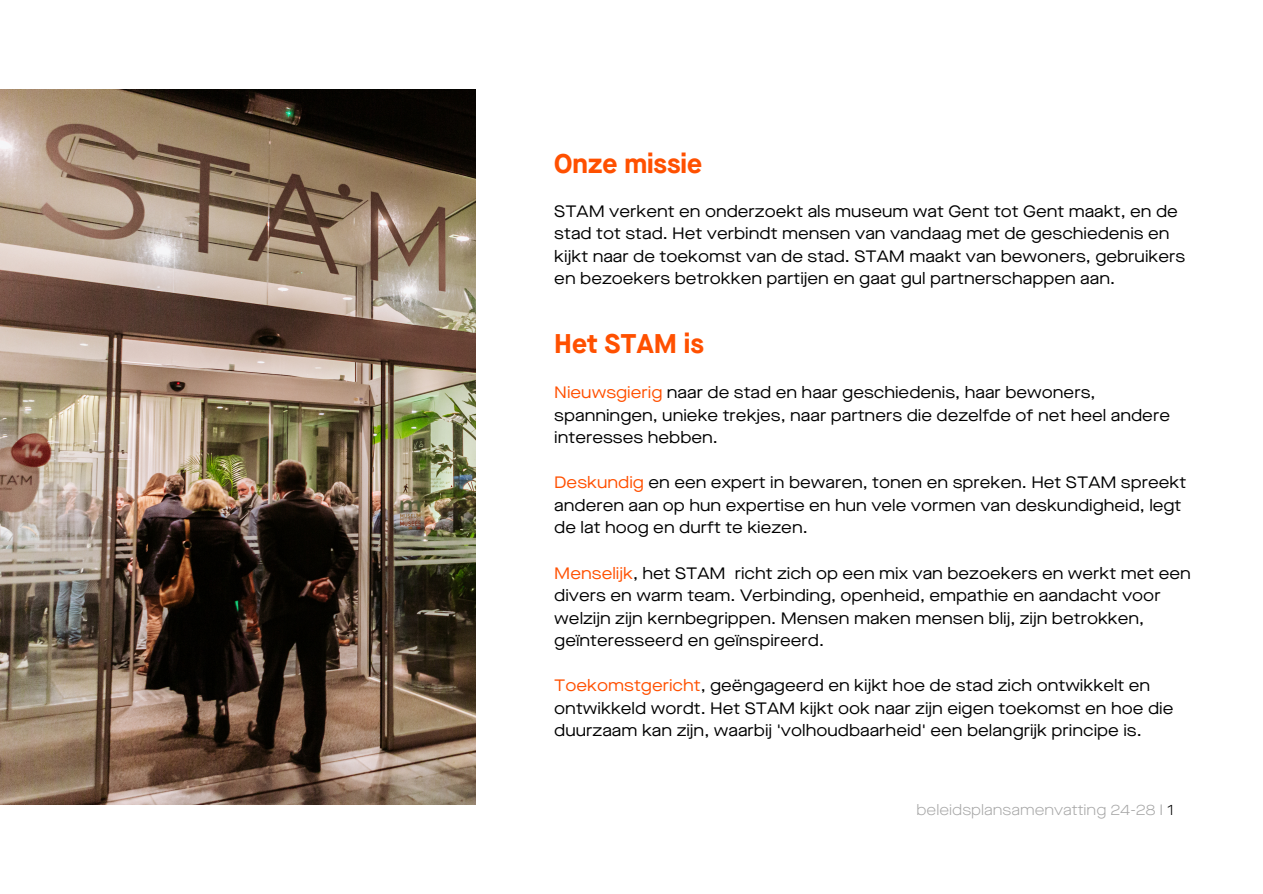
<style>
.page{position:relative;width:1263px;height:894px;background:#fff}
.page>*{position:absolute;margin:0;border:0;box-sizing:border-box;transform-origin:0 0}
.t1{font:700 27px "Maison Neue";color:#ff5000}
.t2{font:16.5px/22.5px "Maison Neue Extended";color:#000}
.t3{font:300 15px "Maison Neue Extended";color:#a6a6a6}
.s1{color:#ff5000}
.s2{color:#000}
</style>
<div class="page">
<img style="left:0;top:89px;width:475px;height:715px">
<h1 class="t1" style="left:554px;top:153px;width:149px">Onze missie</h1>
<p class="t2" style="left:554px;top:201px;width:632px">STAM verkent en onderzoekt als museum wat Gent tot Gent maakt, en de stad tot stad. Het verbindt mensen van vandaag met de geschiedenis en kijkt naar de toekomst van de stad. STAM maakt van bewoners, gebruikers en bezoekers betrokken partijen en gaat gul partnerschappen aan.</p>
<h1 class="t1" style="left:554px;top:333px;width:151px">Het STAM is</h1>
<p class="t2" style="left:554px;top:383px;width:617px"><span class="s1">Nieuwsgierig</span> naar de stad en haar geschiedenis, haar bewoners, spanningen, unieke trekjes, naar partners die dezelfde of net heel andere interesses hebben.</p>
<p class="t2" style="left:554px;top:473px;width:633px"><span class="s1">Deskundig</span> en een expert in bewaren, tonen en spreken. Het STAM spreekt</p>
<p class="t2" style="left:554px;top:495px;width:629px">anderen aan op hun expertise en hun vele vormen van deskundigheid, legt de lat hoog en durft te kiezen.</p>
<p class="t2" style="left:554px;top:563px;width:638px"><span class="s1">Menselijk</span>, het STAM richt zich op een mix van bezoekers en werkt met een divers en warm team. Verbinding, openheid, empathie en aandacht voor welzijn zijn kernbegrippen. Mensen maken mensen blij, zijn betrokken, geïnteresseerd en geïnspireerd.</p>
<p class="t2" style="left:554px;top:675px;width:621px"><span class="s1">Toekomstgericht</span>, geëngageerd en kijkt hoe de stad zich ontwikkelt en ontwikkeld wordt. Het STAM kijkt ook naar zijn eigen toekomst en hoe die duurzaam kan zijn, waarbij 'volhoudbaarheid' een belangrijk principe is.</p>
<p class="t3" style="left:916px;top:803px;width:259px">beleidsplansamenvatting 24-28 I <span class="s2">1</span></p>
</div>
